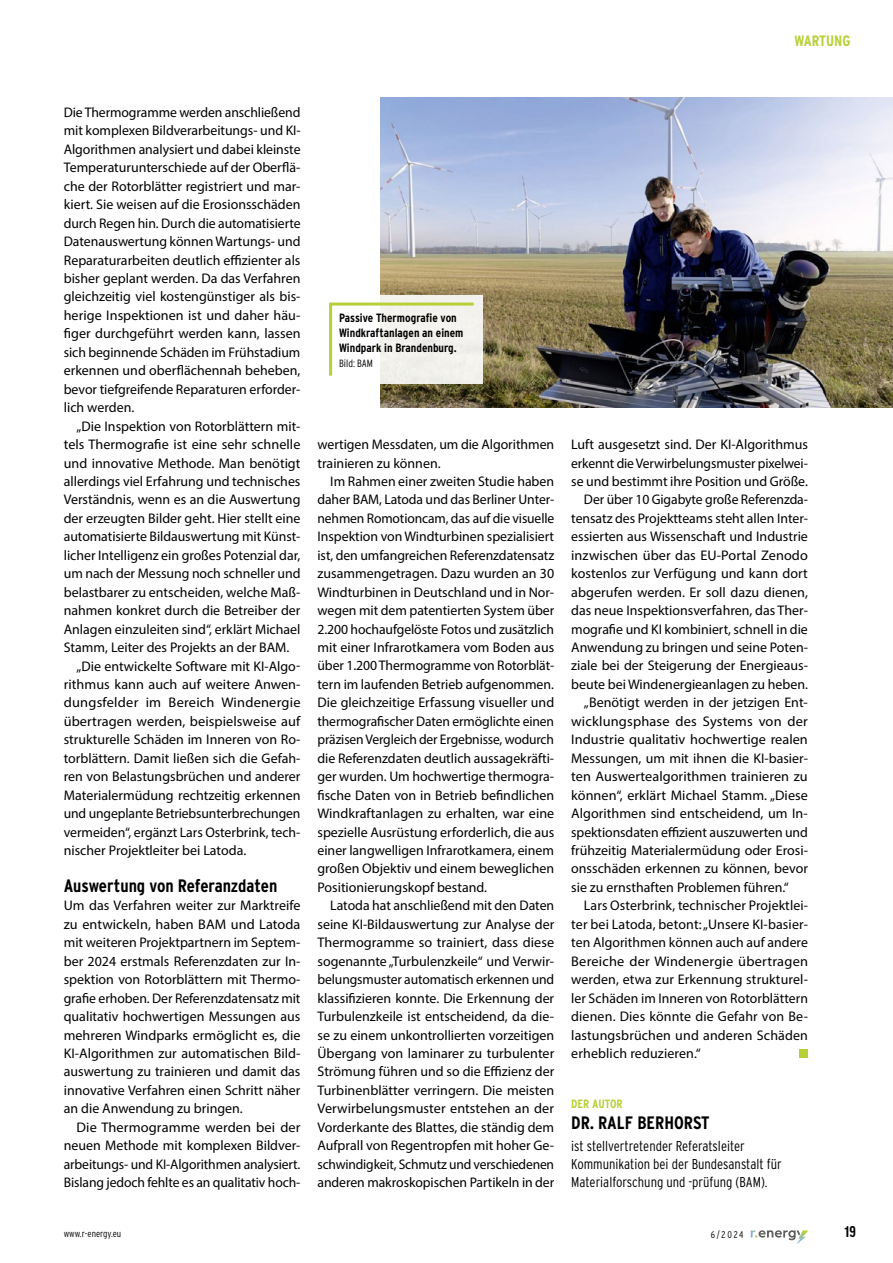
<style>
.page{position:relative;width:893px;height:1263px;background:#fff}
.page>*{position:absolute;margin:0;border:0;box-sizing:border-box;transform-origin:0 0}
.t1{font:700 18px "Interstate Condensed";color:#000}
.t2{font:700 15px "Interstate Condensed";color:#b7d037}
.t3{font:700 condensed 15px "Good Pro";color:#000}
.t4{font:300 14.25px/18px "Interstate Condensed";color:#000}
.t5{font:13.95px/18.5px "Myriad Pro";color:#000;text-align:justify}
.t6{font:700 12px/15px "Interstate Condensed";color:#000}
.t7{font:700 12px "Interstate Condensed";color:#b7d037}
.t8{font:300 10.5px "Interstate Condensed";color:#000}
.t9{font:300 9.75px "Interstate Condensed";color:#000}
</style>
<div class="page">
<svg style="left:751px;top:1230px;width:57px;height:14px"></svg>
<div style="left:799px;top:1049px;width:9px;height:9px;background:#b7d037"></div>
<img style="left:381px;top:98px;width:512px;height:309px">
<div style="left:322px;top:296px;width:160px;height:88px;background:linear-gradient(to right,#fff,#edece6)"></div>
<svg style="left:328px;top:301px;width:149px;height:78px"></svg>
<p class="t2" style="left:794px;top:32px;width:57px">WARTUNG</p>
<p class="t5" style="left:64px;top:103px;width:238px">Die Thermogramme werden anschließend mit komplexen Bildverarbeitungs- und KI-Algorithmen analysiert und dabei kleinste Temperaturunterschiede auf der Oberflä&shy;che der Rotorblätter registriert und mar&shy;kiert. Sie weisen auf die Erosionsschäden durch Regen hin. Durch die automatisierte Datenauswertung können Wartungs- und Reparaturarbeiten deutlich effizienter als bisher geplant werden. Da das Verfahren gleichzeitig viel kostengünstiger als bis&shy;herige Inspektionen ist und daher häu&shy;figer durchgeführt werden kann, lassen sich beginnende Schäden im Frühstadium erkennen und oberflächennah beheben, bevor tiefgreifende Reparaturen erforder&shy;lich werden.</p>
<p class="t5" style="left:77px;top:416px;width:225px">„Die Inspektion von Rotorblättern mit-</p>
<p class="t5" style="left:64px;top:435px;width:238px">tels Thermografie ist eine sehr schnelle</p>
<p class="t5" style="left:64px;top:453px;width:238px">und innovative Methode. Man benötigt</p>
<p class="t5" style="left:64px;top:472px;width:238px">allerdings viel Erfahrung und technisches</p>
<p class="t5" style="left:64px;top:490px;width:238px">Verständnis, wenn es an die Auswertung</p>
<p class="t5" style="left:64px;top:509px;width:238px">der erzeugten Bilder geht. Hier stellt eine</p>
<p class="t5" style="left:64px;top:527px;width:238px">automatisierte Bildauswertung mit Künst-</p>
<p class="t5" style="left:64px;top:546px;width:238px">licher Intelligenz ein großes Potenzial dar,</p>
<p class="t5" style="left:64px;top:564px;width:238px">um nach der Messung noch schneller und</p>
<p class="t5" style="left:64px;top:582px;width:238px">belastbarer zu entscheiden, welche Maß-</p>
<p class="t5" style="left:64px;top:601px;width:238px">nahmen konkret durch die Betreiber der</p>
<p class="t5" style="left:64px;top:619px;width:238px">Anlagen einzuleiten sind“, erklärt Michael</p>
<p class="t5" style="left:64px;top:638px;width:227px">Stamm, Leiter des Projekts an der BAM.</p>
<p class="t5" style="left:77px;top:656px;width:225px">„Die entwickelte Software mit KI-Algo-</p>
<p class="t5" style="left:64px;top:675px;width:238px">rithmus kann auch auf weitere Anwen-</p>
<p class="t5" style="left:64px;top:693px;width:238px">dungsfelder im Bereich Windenergie</p>
<p class="t5" style="left:64px;top:712px;width:238px">übertragen werden, beispielsweise auf</p>
<p class="t5" style="left:64px;top:730px;width:238px">strukturelle Schäden im Inneren von Ro-</p>
<p class="t5" style="left:64px;top:749px;width:238px">torblättern. Damit ließen sich die Gefah-</p>
<p class="t5" style="left:64px;top:767px;width:238px">ren von Belastungsbrüchen und anderer</p>
<p class="t5" style="left:64px;top:785px;width:238px">Materialermüdung rechtzeitig erkennen</p>
<p class="t5" style="left:64px;top:804px;width:238px">und ungeplante Betriebsunterbrechungen</p>
<p class="t5" style="left:64px;top:822px;width:238px">vermeiden“, ergänzt Lars Osterbrink, tech-</p>
<p class="t5" style="left:64px;top:841px;width:184px">nischer Projektleiter bei Latoda.</p>
<p class="t1" style="left:64px;top:875px;width:215px">Auswertung von Referanzdaten</p>
<p class="t5" style="left:64px;top:896px;width:238px">Um das Verfahren weiter zur Marktreife zu entwickeln, haben BAM und Latoda mit weiteren Projektpartnern im Septem&shy;ber 2024 erstmals Referenzdaten zur In&shy;spektion von Rotorblättern mit Thermo&shy;grafie erhoben. Der Referenzdatensatz mit qualitativ hochwertigen Messungen aus mehreren Windparks ermöglicht es, die KI-Algorithmen zur automatischen Bild&shy;auswertung zu trainieren und damit das innovative Verfahren einen Schritt näher an die Anwendung zu bringen.</p>
<p class="t5" style="left:64px;top:1118px;width:238px;text-indent:13px">Die Thermogramme werden bei der neuen Methode mit komplexen Bildver&shy;arbeitungs- und KI-Algorithmen analysiert.<br>Bislang jedoch fehlte es an qualitativ hoch-</p>
<p class="t6" style="left:339px;top:310px;width:126px">Passive Thermografie von<br>Windkraftanlagen an einem<br>Windpark in Brandenburg.</p>
<p class="t8" style="left:339px;top:358px;width:35px">Bild: BAM</p>
<p class="t5" style="left:317px;top:435px;width:238px">wertigen Messdaten, um die Algorithmen trainieren zu können.</p>
<p class="t5" style="left:317px;top:472px;width:238px;text-indent:13px">Im Rahmen einer zweiten Studie haben daher BAM, Latoda und das Berliner Unter&shy;nehmen Romotioncam, das auf die visuelle Inspektion von Windturbinen spezialisiert ist, den umfangreichen Referenzdatensatz zusammengetragen. Dazu wurden an 30<br>Windturbinen in Deutschland und in Nor&shy;wegen mit dem patentierten System über 2.200 hochaufgelöste Fotos und zusätzlich mit einer Infrarotkamera vom Boden aus über 1.200 Thermogramme von Rotorblät&shy;tern im laufenden Betrieb aufgenommen.<br>Die gleichzeitige Erfassung visueller und thermografischer Daten ermöglichte einen präzisen Vergleich der Ergebnisse, wodurch die Referenzdaten deutlich aussagekräfti&shy;ger wurden. Um hochwertige thermogra&shy;fische Daten von in Betrieb befindlichen Windkraftanlagen zu erhalten, war eine spezielle Ausrüstung erforderlich, die aus einer langwelligen Infrarotkamera, einem großen Objektiv und einem beweglichen Positionierungskopf bestand.</p>
<p class="t5" style="left:317px;top:896px;width:238px;text-indent:13px">Latoda hat anschließend mit den Daten seine KI-Bildauswertung zur Analyse der Thermogramme so trainiert, dass diese sogenannte „Turbulenzkeile“ und Verwir&shy;belungsmuster automatisch erkennen und klassifizieren konnte. Die Erkennung der Turbulenzkeile ist entscheidend, da die&shy;se zu einem unkontrollierten vorzeitigen Übergang von laminarer zu turbulenter Strömung führen und so die Effizienz der Turbinenblätter verringern. Die meisten Verwirbelungsmuster entstehen an der Vorderkante des Blattes, die ständig dem Aufprall von Regentropfen mit hoher Ge&shy;schwindigkeit, Schmutz und verschiedenen anderen makroskopischen Partikeln in der</p>
<p class="t5" style="left:571px;top:435px;width:238px">Luft ausgesetzt sind. Der KI-Algorithmus</p>
<p class="t5" style="left:571px;top:453px;width:238px">erkennt die Verwirbelungsmuster pixelwei-</p>
<p class="t5" style="left:571px;top:472px;width:238px">se und bestimmt ihre Position und Größe.</p>
<p class="t5" style="left:584px;top:490px;width:225px">Der über 10 Gigabyte große Referenzda-</p>
<p class="t5" style="left:571px;top:509px;width:238px">tensatz des Projektteams steht allen Inter-</p>
<p class="t5" style="left:571px;top:527px;width:238px">essierten aus Wissenschaft und Industrie</p>
<p class="t5" style="left:571px;top:546px;width:238px">inzwischen über das EU-Portal Zenodo</p>
<p class="t5" style="left:571px;top:564px;width:238px">kostenlos zur Verfügung und kann dort</p>
<p class="t5" style="left:571px;top:582px;width:238px">abgerufen werden. Er soll dazu dienen,</p>
<p class="t5" style="left:571px;top:601px;width:238px">das neue Inspektionsverfahren, das Ther-</p>
<p class="t5" style="left:571px;top:619px;width:238px">mografie und KI kombiniert, schnell in die</p>
<p class="t5" style="left:571px;top:638px;width:238px">Anwendung zu bringen und seine Poten-</p>
<p class="t5" style="left:571px;top:656px;width:238px">ziale bei der Steigerung der Energieaus-</p>
<p class="t5" style="left:571px;top:675px;width:238px">beute bei Windenergieanlagen zu heben.</p>
<p class="t5" style="left:584px;top:693px;width:225px">„Benötigt werden in der jetzigen Ent-</p>
<p class="t5" style="left:571px;top:712px;width:238px">wicklungsphase des Systems von der</p>
<p class="t5" style="left:571px;top:730px;width:238px">Industrie qualitativ hochwertige realen</p>
<p class="t5" style="left:571px;top:749px;width:238px">Messungen, um mit ihnen die KI-basier-</p>
<p class="t5" style="left:571px;top:767px;width:238px">ten Auswertealgorithmen trainieren zu</p>
<p class="t5" style="left:571px;top:785px;width:238px">können“, erklärt Michael Stamm. „Diese</p>
<p class="t5" style="left:571px;top:804px;width:238px">Algorithmen sind entscheidend, um In-</p>
<p class="t5" style="left:571px;top:822px;width:238px">spektionsdaten effizient auszuwerten und</p>
<p class="t5" style="left:571px;top:841px;width:238px">frühzeitig Materialermüdung oder Erosi-</p>
<p class="t5" style="left:571px;top:859px;width:238px">onsschäden erkennen zu können, bevor</p>
<p class="t5" style="left:571px;top:878px;width:219px">sie zu ernsthaften Problemen führen.“</p>
<p class="t5" style="left:584px;top:896px;width:225px">Lars Osterbrink, technischer Projektlei-</p>
<p class="t5" style="left:571px;top:915px;width:238px">ter bei Latoda, betont: „Unsere KI-basier-</p>
<p class="t5" style="left:571px;top:933px;width:238px">ten Algorithmen können auch auf andere</p>
<p class="t5" style="left:571px;top:951px;width:238px">Bereiche der Windenergie übertragen</p>
<p class="t5" style="left:571px;top:970px;width:238px">werden, etwa zur Erkennung strukturel-</p>
<p class="t5" style="left:571px;top:988px;width:238px">ler Schäden im Inneren von Rotorblättern</p>
<p class="t5" style="left:571px;top:1007px;width:238px">dienen. Dies könnte die Gefahr von Be-</p>
<p class="t5" style="left:571px;top:1025px;width:238px">lastungsbrüchen und anderen Schäden</p>
<p class="t5" style="left:571px;top:1044px;width:131px">erheblich reduzieren.“</p>
<p class="t7" style="left:571px;top:1097px;width:53px">DER AUTOR</p>
<p class="t1" style="left:571px;top:1113px;width:140px">DR. RALF BERHORST</p>
<p class="t4" style="left:571px;top:1137px;width:212px">ist stellvertretender Referatsleiter<br>Kommunikation bei der Bundesanstalt für<br>Materialforschung und -prüfung (BAM).</p>
<p class="t9" style="left:64px;top:1228px;width:59px">www.r-energy.eu</p>
<p class="t9" style="left:711px;top:1228px;width:34px">6/2024</p>
<p class="t3" style="left:845px;top:1224px;width:13px">19</p>
</div>
